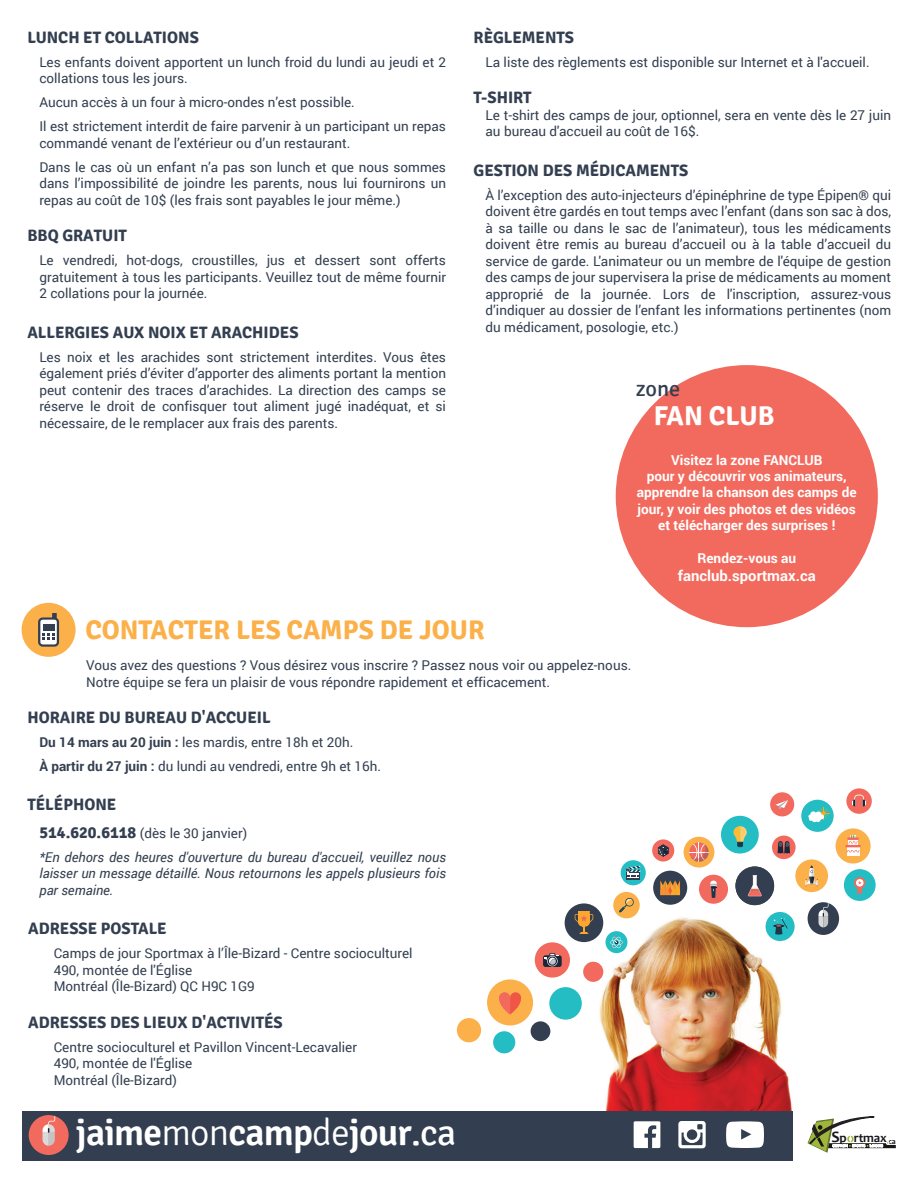
<style>
.page{position:relative;width:918px;height:1188px;background:#fff}
.page>*{position:absolute;margin:0;border:0;box-sizing:border-box;transform-origin:0 0}
.t1{font:600 37.5px "Signika";letter-spacing:-.02em;color:#fff}
.t2{font:700 27.3px "Signika";color:#fff}
.t3{font:700 27px "Signika";color:#fbb049}
.t4{font:22.35px "Signika";color:#333f50}
.t5{font:700 16.5px "Signika";color:#333f50}
.t6{font:700 14.85px "Roboto";color:#fff}
.t7{font:700 13.65px/16.4px "Roboto";color:#fff;text-align:center}
.t8{font:13.5px/16.5px "Roboto";color:#333f50}
.t9{font:italic 13.5px/24px "Roboto";color:#333f50}
.t10{font:700 13.05px "Candara";letter-spacing:-.01em;color:#181619}
.s1{font-weight:700}
.s2{font-family:"Signika";font-weight:700;font-style:normal;font-size:16.5px}
.s3{font-style:normal}
.s4{font-weight:300}
.s5{font-weight:400}
.s6{font-size:15.9px}
</style>
<div class="page">
<img style="left:570px;top:896px;width:259px;height:215px">
<div style="left:616px;top:365px;width:262px;height:262px;background:#f26a5d;border-radius:50%"></div>
<div style="left:22px;top:1111px;width:771px;height:49px;background:#333f50"></div>
<div style="left:29px;top:1115px;width:40px;height:40px;background:#f26a5d;border-radius:50%"></div>
<svg style="left:43px;top:1115px;width:12px;height:31px"></svg>
<svg style="left:808px;top:1116px;width:88px;height:37px"></svg>
<div style="left:535px;top:942px;width:35px;height:36px;background:#f26a5d;border-radius:50%"></div>
<div style="left:543px;top:955px;width:19px;height:12px;background:#182639;border-radius:2px"></div>
<svg style="left:545px;top:953px;width:14px;height:12px"></svg>
<div style="left:846px;top:788px;width:26px;height:26px;background:#f26a5d;border-radius:50%"></div>
<svg style="left:853px;top:795px;width:13px;height:11px"></svg>
<div style="left:836px;top:828px;width:35px;height:36px;background:#fbb049;border-radius:50%"></div>
<svg style="left:847px;top:852px;width:13px;height:3px"></svg>
<svg style="left:845px;top:835px;width:16px;height:17px"></svg>
<div style="left:721px;top:816px;width:38px;height:38px;background:#23bdc3;border-radius:50%"></div>
<svg style="left:733px;top:826px;width:14px;height:21px"></svg>
<div style="left:613px;top:892px;width:27px;height:26px;background:#fbb049;border-radius:50%"></div>
<svg style="left:619px;top:898px;width:15px;height:15px"></svg>
<div style="left:801px;top:800px;width:33px;height:32px;background:#23bdc3;border-radius:50%"></div>
<svg style="left:808px;top:807px;width:21px;height:16px"></svg>
<div style="left:565px;top:903px;width:38px;height:39px;background:#333f50;border-radius:50%"></div>
<div style="left:578px;top:912px;width:12px;height:10px;background:#faa72e"></div>
<svg style="left:575px;top:914px;width:18px;height:20px"></svg>
<div style="left:653px;top:871px;width:34px;height:34px;background:#333f50;border-radius:50%"></div>
<svg style="left:660px;top:880px;width:20px;height:15px"></svg>
<div style="left:735px;top:866px;width:39px;height:39px;background:#333f50;border-radius:50%"></div>
<svg style="left:748px;top:875px;width:14px;height:21px"></svg>
<div style="left:652px;top:839px;width:22px;height:23px;background:#f26a5d;border-radius:50%"></div>
<svg style="left:658px;top:845px;width:11px;height:11px"></svg>
<div style="left:795px;top:859px;width:33px;height:33px;background:#fbb049;border-radius:50%"></div>
<svg style="left:805px;top:865px;width:13px;height:22px"></svg>
<div style="left:772px;top:836px;width:24px;height:23px;background:#f26a5d;border-radius:50%"></div>
<svg style="left:778px;top:841px;width:12px;height:13px"></svg>
<div style="left:808px;top:902px;width:31px;height:33px;background:#333f50;border-radius:50%"></div>
<svg style="left:819px;top:902px;width:9px;height:25px"></svg>
<div style="left:770px;top:792px;width:24px;height:24px;background:#f26a5d;border-radius:50%"></div>
<svg style="left:775px;top:800px;width:13px;height:10px"></svg>
<div style="left:621px;top:860px;width:25px;height:25px;background:#23bdc3;border-radius:50%"></div>
<div style="left:627px;top:872px;width:13px;height:8px;background:#333f50"></div>
<svg style="left:626px;top:866px;width:14px;height:13px"></svg>
<div style="left:699px;top:875px;width:29px;height:29px;background:#f26a5d;border-radius:50%"></div>
<svg style="left:710px;top:881px;width:7px;height:17px"></svg>
<div style="left:766px;top:912px;width:29px;height:29px;background:#23bdc3;border-radius:50%"></div>
<svg style="left:773px;top:918px;width:15px;height:17px"></svg>
<div style="left:487px;top:979px;width:46px;height:46px;background:#fbb049;border-radius:50%"></div>
<svg style="left:499px;top:992px;width:22px;height:22px"></svg>
<div style="left:605px;top:931px;width:22px;height:22px;background:#23bdc3;border-radius:50%"></div>
<svg style="left:610px;top:936px;width:13px;height:12px"></svg>
<div style="left:684px;top:837px;width:30px;height:31px;background:#fbb049;border-radius:50%"></div>
<svg style="left:689px;top:842px;width:20px;height:20px"></svg>
<div style="left:844px;top:869px;width:32px;height:32px;background:#23bdc3;border-radius:50%"></div>
<svg style="left:854px;top:877px;width:11px;height:18px"></svg>
<div style="left:493px;top:1031px;width:22px;height:22px;background:#23bdc3;border-radius:50%"></div>
<div style="left:457px;top:1018px;width:24px;height:24px;background:#fbb049;border-radius:50%"></div>
<div style="left:549px;top:987px;width:33px;height:33px;background:#23bdc3;border-radius:50%"></div>
<div style="left:583px;top:962px;width:20px;height:20px;background:#f26a5d;border-radius:50%"></div>
<div style="left:531px;top:1021px;width:19px;height:20px;background:#333f50;border-radius:50%"></div>
<svg style="left:726px;top:1121px;width:38px;height:27px"></svg>
<div style="left:634px;top:1121px;width:26px;height:27px;background:#fff"></div>
<svg style="left:644px;top:1125px;width:12px;height:23px"></svg>
<svg style="left:678px;top:1121px;width:28px;height:27px"></svg>
<div style="left:22px;top:603px;width:54px;height:54px;background:#fbb049;border-radius:50%"></div>
<svg style="left:38px;top:613px;width:21px;height:34px"></svg>
<p class="t5" style="left:27px;top:27px;width:173px">LUNCH ET COLLATIONS</p>
<p class="t8" style="left:39px;top:53px;width:408px">Les enfants doivent apportent un lunch froid du lundi au jeudi et 2 collations tous les jours.</p>
<p class="t8" style="left:39px;top:90px;width:408px;line-height:24px">Aucun accès à un four à micro-ondes n’est possible.<br>Il est strictement interdit de faire parvenir à un participant un repas</p>
<p class="t8" style="left:39px;top:131px;width:408px;line-height:24px">commandé venant de l’extérieur ou d’un restaurant.<br>Dans le cas où un enfant n’a pas son lunch et que nous sommes</p>
<p class="t8" style="left:39px;top:175px;width:408px">dans l’impossibilité de joindre les parents, nous lui fournirons un repas au coût de 10$ (les frais sont payables le jour même.)</p>
<p class="t5" style="left:27px;top:226px;width:101px">BBQ GRATUIT</p>
<p class="t8" style="left:39px;top:252px;width:408px;text-align:justify">Le vendredi, hot-dogs, croustilles, jus et dessert sont offerts gratuitement à tous les participants. Veuillez tout de même fournir 2 collations pour la journée.</p>
<p class="t5" style="left:27px;top:322px;width:273px">ALLERGIES AUX NOIX ET ARACHIDES</p>
<p class="t8" style="left:39px;top:348px;width:408px;text-align:justify">Les noix et les arachides sont strictement interdites. Vous êtes également priés d’éviter d’apporter des aliments portant la mention peut contenir des traces d’arachides. La direction des camps se réserve le droit de confisquer tout aliment jugé inadéquat, et si nécessaire, de le remplacer aux frais des parents.</p>
<p class="t5" style="left:474px;top:27px;width:102px">RÈGLEMENTS</p>
<p class="t8" style="left:486px;top:53px;width:386px">La liste des règlements est disponible sur Internet et à l'accueil.</p>
<p class="t5" style="left:474px;top:88px;width:60px">T-SHIRT</p>
<p class="t8" style="left:486px;top:106px;width:407px">Le t-shirt des camps de jour, optionnel, sera en vente dès le 27 juin au bureau d'accueil au coût de 16$.</p>
<p class="t5" style="left:474px;top:160px;width:216px">GESTION DES MÉDICAMENTS</p>
<p class="t8" style="left:486px;top:186px;width:407px;text-align:justify">À l’exception des auto-injecteurs d’épinéphrine de type Épipen® qui doivent être gardés en tout temps avec l’enfant (dans son sac à dos, à sa taille ou dans le sac de l’animateur), tous les médicaments doivent être remis au bureau d’accueil ou à la table d’accueil du service de garde. L'animateur ou un membre de l'équipe de gestion des camps de jour supervisera la prise de médicaments au moment approprié de la journée. Lors de l'inscription, assurez-vous d’indiquer au dossier de l’enfant les informations pertinentes (nom du médicament, posologie, etc.)</p>
<h3 class="t4" style="left:636px;top:376px;width:46px">zone</h3>
<h2 class="t2" style="left:654px;top:399px;width:122px">FAN CLUB</h2>
<p class="t7" style="left:637px;top:451px;width:221px">Visitez la zone FANCLUB<br>pour y découvrir vos animateurs, apprendre la chanson des camps de jour, y voir des photos et des vidéos et télécharger des surprises !</p>
<p class="t7" style="left:697px;top:549px;width:100px">Rendez-vous au</p>
<p class="t6" style="left:678px;top:565px;width:139px">fanclub.sportmax.ca</p>
<h3 class="t3" style="left:85px;top:613px;width:401px">CONTACTER LES CAMPS DE JOUR</h3>
<p class="t8" style="left:86px;top:657px;width:547px">Vous avez des questions ? Vous désirez vous inscrire ? Passez nous voir ou appelez-nous.<br>Notre équipe se fera un plaisir de vous répondre rapidement et efficacement.</p>
<p class="t5" style="left:27px;top:707px;width:245px">HORAIRE DU BUREAU D'ACCUEIL</p>
<p class="t8" style="left:39px;top:729px;width:343px;line-height:24px"><span class="s1">Du 14 mars au 20 juin :</span> les mardis, entre 18h et 20h.<br><span class="s1">À partir du 27 juin :</span> du lundi au vendredi, entre 9h et 16h.</p>
<p class="t5" style="left:27px;top:795px;width:90px">TÉLÉPHONE</p>
<p class="t9" style="left:39px;top:820px;width:408px"><span class="s2">514.620.6118</span> <span class="s3">(dès le 30 janvier)<br></span>*En dehors des heures d'ouverture du bureau d'accueil, veuillez nous</p>
<p class="t9" style="left:39px;top:864px;width:408px;line-height:16.5px">laisser un message détaillé. Nous retournons les appels plusieurs fois par semaine.</p>
<p class="t5" style="left:28px;top:919px;width:140px">ADRESSE POSTALE</p>
<p class="t8" style="left:54px;top:945px;width:360px">Camps de jour Sportmax à l’Île-Bizard - Centre socioculturel<br>490, montée de l'Église<br>Montréal (Île-Bizard) QC H9C 1G9</p>
<p class="t5" style="left:28px;top:1012px;width:256px">ADRESSES DES LIEUX D'ACTIVITÉS</p>
<p class="t8" style="left:54px;top:1038px;width:305px">Centre socioculturel et Pavillon Vincent-Lecavalier<br>490, montée de l'Église<br>Montréal (Île-Bizard)</p>
<h1 class="t1" style="left:76px;top:1111px;width:382px">jaime<span class="s4">mon</span>camp<span class="s4">de</span>jour<span class="s5">.ca</span></h1>
<p class="t10" style="left:831px;top:1130px;width:66px"><span class="s6">S</span>p rtmax <sub>ca</sub></p>
</div>
